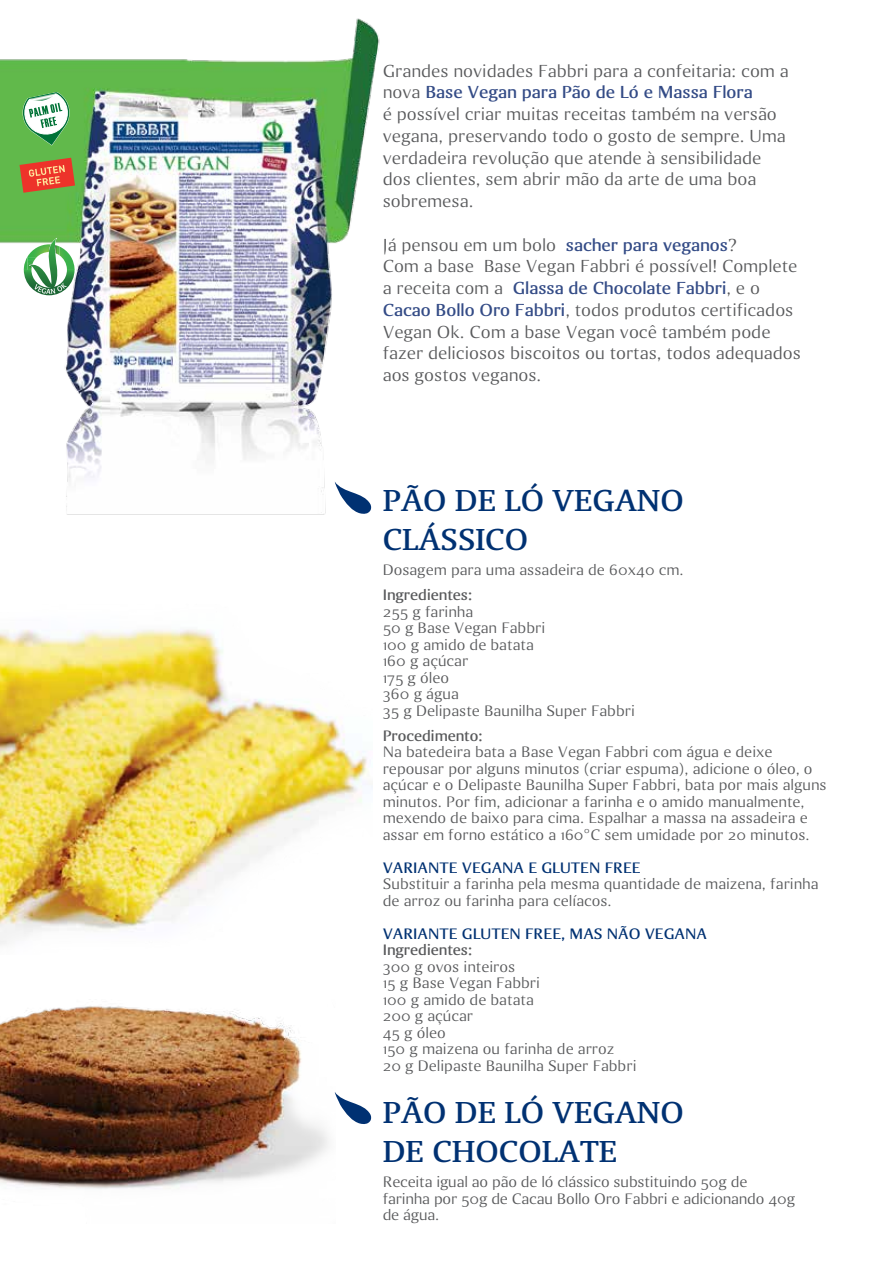
<style>
.page{position:relative;width:893px;height:1263px;background:#fff}
.page>*{position:absolute;margin:0;border:0;box-sizing:border-box;transform-origin:0 0}
.t1{font:700 30px/39px "Quaestor";color:#003172}
.t2{font:17.25px/21.8px "Quaestor Sans";color:#58595b}
.t3{font:15px/16.5px "Quaestor Sans";color:#58595b}
.t4{font:700 15px "Quaestor Sans";color:#003172}
.t5{font:700 15px "Quaestor Sans";color:#58595b}
.s1{font-weight:700;color:#334b86}
</style>
<div class="page">
<img style="left:0;top:18px;width:380px;height:497px">
<svg style="left:20px;top:158px;width:55px;height:35px;background:#cd653d"></svg>
<svg style="left:19px;top:92px;width:54px;height:54px"></svg>
<img style="left:0;top:629px;width:372px;height:316px">
<img style="left:0;top:1006px;width:335px;height:183px">
<svg style="left:335px;top:482px;width:36px;height:32px"></svg>
<svg style="left:335px;top:1092px;width:36px;height:32px"></svg>
<svg style="left:24px;top:238px;width:51px;height:57px"></svg>
<p class="t2" style="left:383px;top:60px;width:407px">Grandes novidades Fabbri para a confeitaria: com a nova <span class="s1">Base Vegan para Pão de Ló e Massa Flora<br></span>é possível criar muitas receitas também na versão vegana, preservando todo o gosto de sempre. Uma verdadeira revolução que atende à sensibilidade dos clientes, sem abrir mão da arte de uma boa sobremesa.</p>
<p class="t2" style="left:383px;top:234px;width:420px">Já pensou em um bolo <span class="s1">sacher para veganos</span>?<br>Com a base Base Vegan Fabbri é possível! Complete a receita com a <span class="s1">Glassa de Chocolate Fabbri</span>, e o <span class="s1">Cacao Bollo Oro Fabbri</span>, todos produtos certificados Vegan Ok. Com a base Vegan você também pode fazer deliciosos biscoitos ou tortas, todos adequados aos gostos veganos.</p>
<h1 class="t1" style="left:383px;top:481px;width:303px">PÃO DE LÓ VEGANO<br>CLÁSSICO</h1>
<p class="t3" style="left:383px;top:562px;width:303px">Dosagem para uma assadeira de 60x40 cm.</p>
<p class="t5" style="left:383px;top:585px;width:91px">Ingredientes:</p>
<p class="t3" style="left:383px;top:603px;width:254px">255 g farinha<br>50 g Base Vegan Fabbri<br>100 g amido de batata<br>160 g açúcar<br>175 g óleo<br>360 g água<br>35 g Delipaste Baunilha Super Fabbri</p>
<p class="t5" style="left:383px;top:726px;width:101px">Procedimento:</p>
<p class="t3" style="left:383px;top:744px;width:445px">Na batedeira bata a Base Vegan Fabbri com água e deixe repousar por alguns minutos (criar espuma), adicione o óleo, o açúcar e o Delipaste Baunilha Super Fabbri, bata por mais alguns minutos. Por fim, adicionar a farinha e o amido manualmente, mexendo de baixo para cima. Espalhar a massa na assadeira e assar em forno estático a 160°C sem umidade por 20 minutos.</p>
<p class="t4" style="left:383px;top:858px;width:260px">VARIANTE VEGANA E GLUTEN FREE</p>
<p class="t3" style="left:383px;top:876px;width:437px">Substituir a farinha pela mesma quantidade de maizena, farinha de arroz ou farinha para celíacos.</p>
<p class="t4" style="left:383px;top:924px;width:326px">VARIANTE GLUTEN FREE, MAS NÃO VEGANA</p>
<p class="t5" style="left:383px;top:941px;width:91px">Ingredientes:</p>
<p class="t3" style="left:383px;top:958px;width:255px">300 g ovos inteiros<br>15 g Base Vegan Fabbri<br>100 g amido de batata<br>200 g açúcar<br>45 g óleo<br>150 g maizena ou farinha de arroz<br>20 g Delipaste Baunilha Super Fabbri</p>
<h1 class="t1" style="left:383px;top:1093px;width:303px">PÃO DE LÓ VEGANO<br>DE CHOCOLATE</h1>
<p class="t3" style="left:383px;top:1174px;width:414px">Receita igual ao pão de ló clássico substituindo 50g de farinha por 50g de Cacau Bollo Oro Fabbri e adicionando 40g de água.</p>
</div>
